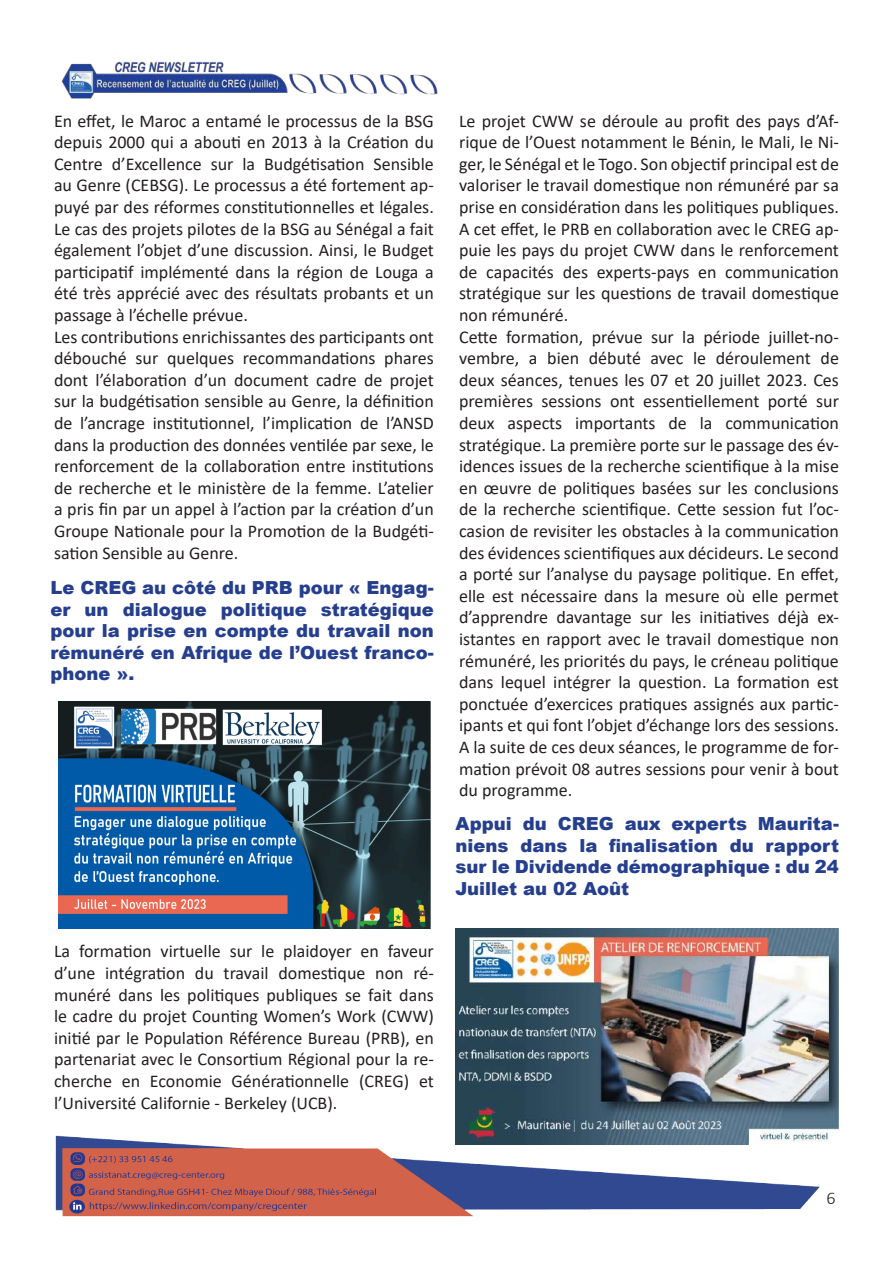
<style>
.page{position:relative;width:893px;height:1263px;background:#fff}
.page>*{position:absolute;margin:0;border:0;box-sizing:border-box;transform-origin:0 0}
.t1{font:18px/21.6px "Calibri";color:#231f20}
.t2{font:900 18px/21.6px "Arial";color:#253f8e;text-align:justify}
.t3{font:300 18px "Calibri";color:#231f20}
</style>
<div class="page">
<img style="left:55px;top:1134px;width:765px;height:83px">
<img style="left:61px;top:61px;width:377px;height:38px">
<img style="left:456px;top:928px;width:383px;height:217px">
<img style="left:59px;top:702px;width:371px;height:227px">
<p class="t1" style="left:54px;top:109px;width:381px">En effet, le Maroc a entamé le processus de la BSG depuis 2000 qui a abouti en 2013 à la Création du Centre d’Excellence sur la Budgétisation Sensible au Genre (CEBSG). Le processus a été fortement ap&shy;puyé par des réformes constitutionnelles et légales.<br>Le cas des projets pilotes de la BSG au Sénégal a fait également l’objet d’une discussion. Ainsi, le Budget participatif implémenté dans la région de Louga a été très apprécié avec des résultats probants et un passage à l’échelle prévue.<br>Les contributions enrichissantes des participants ont débouché sur quelques recommandations phares dont l’élaboration d’un document cadre de projet sur la budgétisation sensible au Genre, la définition de l’ancrage institutionnel, l’implication de l’ANSD dans la production des données ventilée par sexe, le renforcement de la collaboration entre institutions de recherche et le ministère de la femme. L’atelier a pris fin par un appel à l’action par la création d’un Groupe Nationale pour la Promotion de la Budgéti&shy;sation Sensible au Genre.</p>
<p class="t2" style="left:51px;top:576px;width:385px">Le CREG au côté du PRB pour « Engag&shy;er un dialogue politique stratégique pour la prise en compte du travail non rémunéré en Afrique de l’Ouest franco&shy;phone ».</p>
<p class="t1" style="left:54px;top:940px;width:381px;text-align:justify">La formation virtuelle sur le plaidoyer en faveur d’une intégration du travail domestique non ré&shy;munéré dans les politiques publiques se fait dans le cadre du projet Counting Women’s Work (CWW) initié par le Population Référence Bureau (PRB), en partenariat avec le Consortium Régional pour la re&shy;cherche en Economie Générationnelle (CREG) et l’Université Californie - Berkeley (UCB).</p>
<p class="t1" style="left:459px;top:109px;width:381px">Le projet CWW se déroule au profit des pays d’Af&shy;rique de l’Ouest notamment le Bénin, le Mali, le Ni&shy;ger, le Sénégal et le Togo. Son objectif principal est de valoriser le travail domestique non rémunéré par sa prise en considération dans les politiques publiques.<br>A cet effet, le PRB en collaboration avec le CREG ap&shy;puie les pays du projet CWW dans le renforcement de capacités des experts-pays en communication stratégique sur les questions de travail domestique non rémunéré.<br>Cette formation, prévue sur la période juillet-no&shy;vembre, a bien débuté avec le déroulement de deux séances, tenues les 07 et 20 juillet 2023. Ces premières sessions ont essentiellement porté sur deux aspects importants de la communication stratégique. La première porte sur le passage des év&shy;idences issues de la recherche scientifique à la mise en œuvre de politiques basées sur les conclusions de la recherche scientifique. Cette session fut l’oc&shy;casion de revisiter les obstacles à la communication des évidences scientifiques aux décideurs. Le second a porté sur l’analyse du paysage politique. En effet, elle est nécessaire dans la mesure où elle permet d’apprendre davantage sur les initiatives déjà ex&shy;istantes en rapport avec le travail domestique non rémunéré, les priorités du pays, le créneau politique dans lequel intégrer la question. La formation est ponctuée d’exercices pratiques assignés aux partic&shy;ipants et qui font l’objet d’échange lors des sessions.<br>A la suite de ces deux séances, le programme de for&shy;mation prévoit 08 autres sessions pour venir à bout du programme.</p>
<p class="t2" style="left:456px;top:812px;width:385px">Appui du CREG aux experts Maurita&shy;niens dans la finalisation du rapport sur le Dividende démographique : du 24<br>Juillet au 02 Août</p>
<p class="t3" style="left:826px;top:1187px;width:11px">6</p>
</div>
